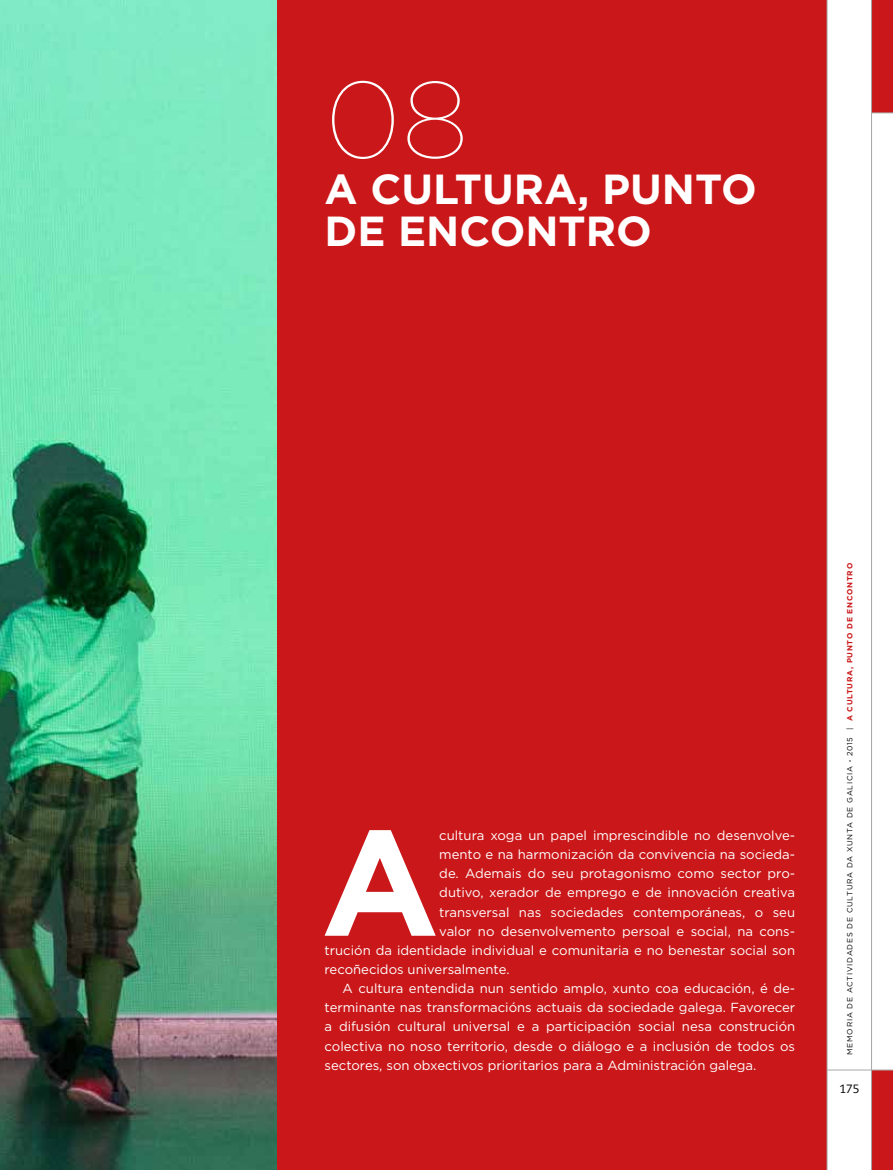
<style>
.page{position:relative;width:893px;height:1170px;background:#fff}
.page>*{position:absolute;margin:0;border:0;box-sizing:border-box;transform-origin:0 0}
.t1{font:700 149.7px "Gotham";color:#fff}
.t2{font:100 108px "Gotham";color:#fff}
.t3{font:700 42px/42px "Gotham";color:#fff}
.t4{font:13.2px "Gotham";color:#fff}
.t5{font:12px "Caecilia LT Std";color:#000}
.t6{font:7.5px "Gotham";letter-spacing:.1em;color:#000}
.s1{font-weight:700}
.s2{font-weight:700;color:#ca1719}
</style>
<div class="page">
<div style="left:276px;top:0;width:551px;height:1169px;background:#ca1719"></div>
<div style="left:872px;top:1069px;width:21px;height:100px;background:#ca1719"></div>
<div style="left:872px;top:0;width:21px;height:113px;background:#ca1719"></div>
<hr style="left:827px;top:1069px;width:66px;height:1px;background:#a8a8a7">
<hr style="left:827px;top:0;width:1px;height:1169px;background:#a8a8a7">
<hr style="left:871px;top:0;width:1px;height:1169px;background:#a8a8a7">
<svg style="left:872px;top:113px;width:21px;height:1px"></svg>
<img style="left:0;top:0;width:276px;height:1169px">
<h2 class="t2" style="left:325px;top:53px;width:146px">08</h2>
<h3 class="t3" style="left:325px;top:168px;width:434px">A CULTURA, PUNTO<br>DE ENCONTRO</h3>
<h1 class="t1" style="left:321px;top:783px;width:120px">A</h1>
<p class="t4" style="left:439px;top:826px;width:357px">cultura xoga un papel imprescindible no desenvolve-</p>
<p class="t4" style="left:439px;top:846px;width:357px">mento e na harmonización da convivencia na socieda-</p>
<p class="t4" style="left:439px;top:865px;width:357px">de. Ademais do seu protagonismo como sector pro-</p>
<p class="t4" style="left:439px;top:884px;width:357px">dutivo, xerador de emprego e de innovación creativa</p>
<p class="t4" style="left:439px;top:903px;width:357px">transversal nas sociedades contemporáneas, o seu</p>
<p class="t4" style="left:439px;top:922px;width:357px">valor no desenvolvemento persoal e social, na cons-</p>
<p class="t4" style="left:325px;top:941px;width:472px">trución da identidade individual e comunitaria e no benestar social son</p>
<p class="t4" style="left:325px;top:960px;width:186px">recoñecidos universalmente.</p>
<p class="t4" style="left:343px;top:979px;width:454px">A cultura entendida nun sentido amplo, xunto coa educación, é de-</p>
<p class="t4" style="left:325px;top:999px;width:472px">terminante nas transformacións actuais da sociedade galega. Favorecer</p>
<p class="t4" style="left:325px;top:1018px;width:472px">a difusión cultural universal e a participación social nesa construción</p>
<p class="t4" style="left:325px;top:1037px;width:472px">colectiva no noso territorio, desde o diálogo e a inclusión de todos os</p>
<p class="t4" style="left:325px;top:1056px;width:433px">sectores, son obxectivos prioritarios para a Administración galega.</p>
<p class="t6" style="left:845px;top:1054px;width:493px;rotate:-90deg">MEMORIA DE ACTIVIDADES DE CULTURA DA XUNTA DE GALICIA <span class="s1">·</span> 2015 | <span class="s2">A CULTURA, PUNTO DE ENCONTRO</span></p>
<p class="t5" style="left:839px;top:1082px;width:22px">175</p>
</div>
